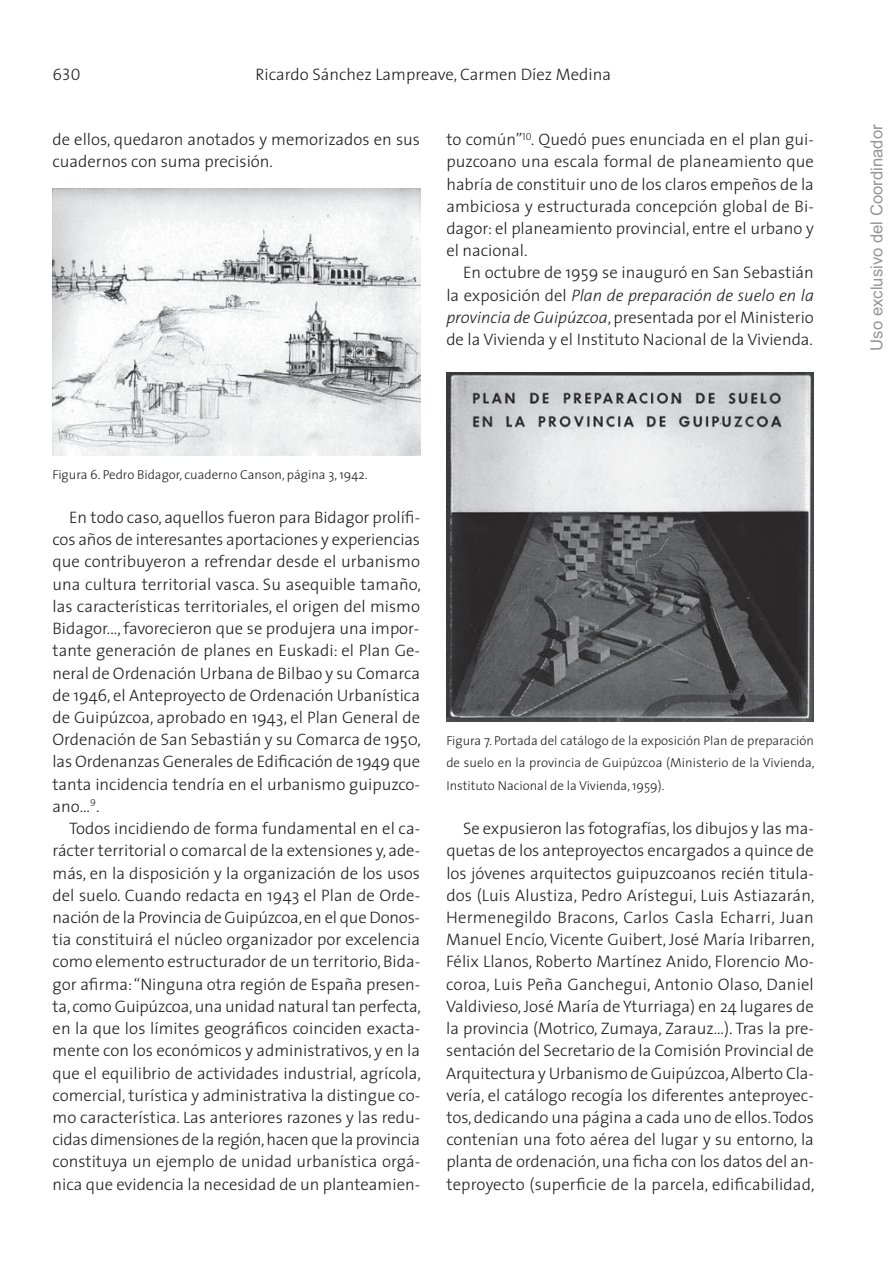
<style>
.page{position:relative;width:893px;height:1263px;background:#fff}
.page>*{position:absolute;margin:0;border:0;box-sizing:border-box;transform-origin:0 0}
.t1{font:300 16.65px/22.2px "The Sans";color:#231f20;text-align:justify}
.t2{font:16.65px "Arial";color:#939598}
.t3{font:16.65px "The Sans Light Caps";color:#231f20}
.t4{font:300 12.9px/22.2px "The Sans";color:#231f20;text-align:justify}
.s1{font-style:italic}
</style>
<div class="page">
<img style="left:52px;top:188px;width:368px;height:268px">
<img style="left:446px;top:372px;width:368px;height:349px">
<p class="t3" style="left:53px;top:61px;width:29px">630</p>
<p class="t1" style="left:255px;top:65px;width:357px">Ricardo Sánchez Lampreave, Carmen Díez Medina</p>
<p class="t1" style="left:52px;top:130px;width:369px">de ellos, quedaron anotados y memorizados en sus cuadernos con suma precisión.</p>
<p class="t1" style="left:446px;top:130px;width:369px">to común”<sup>10</sup><span class="s1">.</span> Quedó pues enunciada en el plan gui&shy;puzcoano una escala formal de planeamiento que habría de constituir uno de los claros empeños de la ambiciosa y estructurada concepción global de Bi&shy;dagor: el planeamiento provincial, entre el urbano y el nacional.</p>
<p class="t1" style="left:446px;top:263px;width:369px;text-indent:17px">En octubre de 1959 se inauguró en San Sebastián la exposición del <span class="s1">Plan de preparación de suelo en la provincia de Guipúzcoa</span>, presentada por el Ministerio de la Vivienda y el Instituto Nacional de la Vivienda.</p>
<p class="t4" style="left:53px;top:464px;width:316px">Figura 6. Pedro Bidagor, cuaderno Canson, página 3, 1942.</p>
<p class="t1" style="left:53px;top:508px;width:370px;text-indent:17px">En todo caso, aquellos fueron para Bidagor prolífi - cos años de interesantes aportaciones y experiencias que contribuyeron a refrendar desde el urbanismo una cultura territorial vasca. Su asequible tamaño, las características territoriales, el origen del mismo Bidagor..., favorecieron que se produjera una impor&shy;tante generación de planes en Euskadi: el Plan Ge&shy;neral de Ordenación Urbana de Bilbao y su Comarca de 1946, el Anteproyecto de Ordenación Urbanística de Guipúzcoa, aprobado en 1943, el Plan General de Ordenación de San Sebastián y su Comarca de 1950, las Ordenanzas Generales de Edificación de 1949 que tanta incidencia tendría en el urbanismo guipuzco&shy;ano…<sup>9</sup>.</p>
<p class="t1" style="left:52px;top:819px;width:370px;text-indent:17px">Todos incidiendo de forma fundamental en el ca&shy;rácter territorial o comarcal de la extensiones y, ade&shy;más, en la disposición y la organización de los usos del suelo. Cuando redacta en 1943 el Plan de Orde&shy;nación de la Provincia de Guipúzcoa, en el que Donos - tia constituirá el núcleo organizador por excelencia como elemento estructurador de un territorio, Bida&shy;gor afirma: “Ninguna otra región de España presen - ta, como Guipúzcoa, una unidad natural tan perfecta, en la que los límites geográficos coinciden exacta&shy;mente con los económicos y administrativos, y en la que el equilibrio de actividades industrial, agrícola, comercial, turística y administrativa la distingue co - mo característica. Las anteriores razones y las redu&shy;cidas dimensiones de la región, hacen que la pro vincia constituya un ejemplo de unidad urbanística orgá&shy;nica que evidencia la necesidad de un planteamien -</p>
<p class="t4" style="left:446px;top:731px;width:370px">Figura 7. Portada del catálogo de la exposición Plan de preparación de suelo en la provincia de Guipúzcoa (Ministerio de la Vivienda, Instituto Nacional de la Vivienda, 1959).</p>
<p class="t1" style="left:446px;top:819px;width:370px;text-indent:17px">Se expusieron las fotografías, los dibujos y las ma&shy;quetas de los anteproyectos encargados a quince de los jóvenes arquitectos guipuzcoanos recién titula&shy;dos (Luis Alustiza, Pedro Arístegui, Luis Astiazarán, Hermenegildo Bracons, Carlos Casla Echarri, Juan Manuel Encío, Vicente Guibert, José María Iribarren, Félix Llanos, Roberto Martínez Anido, Florencio Mo&shy;coroa, Luis Peña Ganchegui, Antonio Olaso, Daniel Valdivieso, José María de Yturriaga) en 24 lugares de la provincia (Motrico, Zumaya, Zarauz…). Tras la pre&shy;sentación del Secretario de la Comisión Provincial de Arquitectura y Urbanismo de Guipúzcoa, Alberto Cla - vería, el catálogo recogía los diferentes anteproyec&shy;tos, dedicando una página a cada uno de ellos. Todos contenían una foto aérea del lugar y su entorno, la planta de ordenación, una ficha con los datos del an&shy;teproyecto (superficie de la parcela, edificabilidad,</p>
<p class="t2" style="left:867px;top:351px;width:228px;rotate:-90deg">Uso exclusivo del Coordinador</p>
</div>
